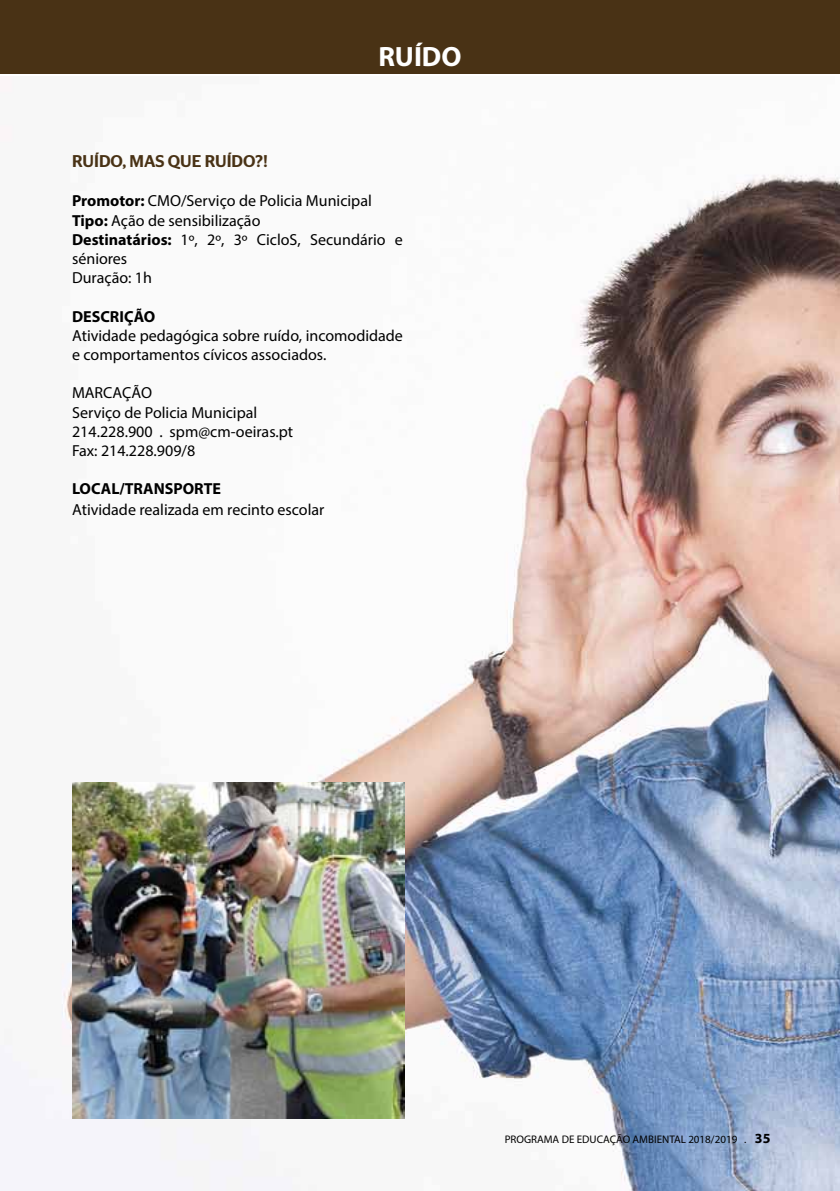
<style>
.page{position:relative;width:840px;height:1191px;background:#fff}
.page>*{position:absolute;margin:0;border:0;box-sizing:border-box;transform-origin:0 0}
.t1{font:700 28px "Myriad Pro";color:#fff}
.t2{font:500 17px "Stag Sans";color:#493215}
.t3{font:16px/19.2px "Myriad Pro";color:#000}
.t4{font:700 16px "Myriad Pro";color:#000}
.t5{font:11px "Myriad Pro";color:#000}
.s1{font-weight:700}
.s2{font-weight:700;font-size:14px}
</style>
<div class="page">
<img style="left:0;top:174px;width:839px;height:1017px">
<div style="left:0;top:0;width:839px;height:74px;background:#493215"></div>
<img style="left:72px;top:782px;width:332px;height:337px">
<h1 class="t1" style="left:378px;top:39px;width:85px">RUÍDO</h1>
<p class="t2" style="left:72px;top:151px;width:197px">RUÍDO, MAS QUE RUÍDO?!</p>
<p class="t3" style="left:72px;top:191px;width:332px"><span class="s1">Promotor:</span> CMO/Serviço de Policia Municipal<br><span class="s1">Tipo:</span> Ação de sensibilização<br><span class="s1">Destinatários:</span> 1º, 2º, 3º CicloS, Secundário e séniores<br>Duração: 1h</p>
<p class="t4" style="left:72px;top:306px;width:85px">DESCRIÇÃO</p>
<p class="t3" style="left:72px;top:325px;width:332px">Atividade pedagógica sobre ruído, incomodidade e comportamentos cívicos associados.</p>
<p class="t3" style="left:72px;top:383px;width:222px">MARCAÇÃO<br>Serviço de Policia Municipal<br>214.228.900 . spm@cm-oeiras.pt<br>Fax: 214.228.909/8</p>
<p class="t4" style="left:72px;top:478px;width:150px">LOCAL/TRANSPORTE</p>
<p class="t3" style="left:72px;top:499px;width:254px">Atividade realizada em recinto escolar</p>
<p class="t5" style="left:504px;top:1132px;width:267px">PROGRAMA DE EDUCAÇÃO AMBIENTAL 2018/2019 . <span class="s2">35</span></p>
</div>
